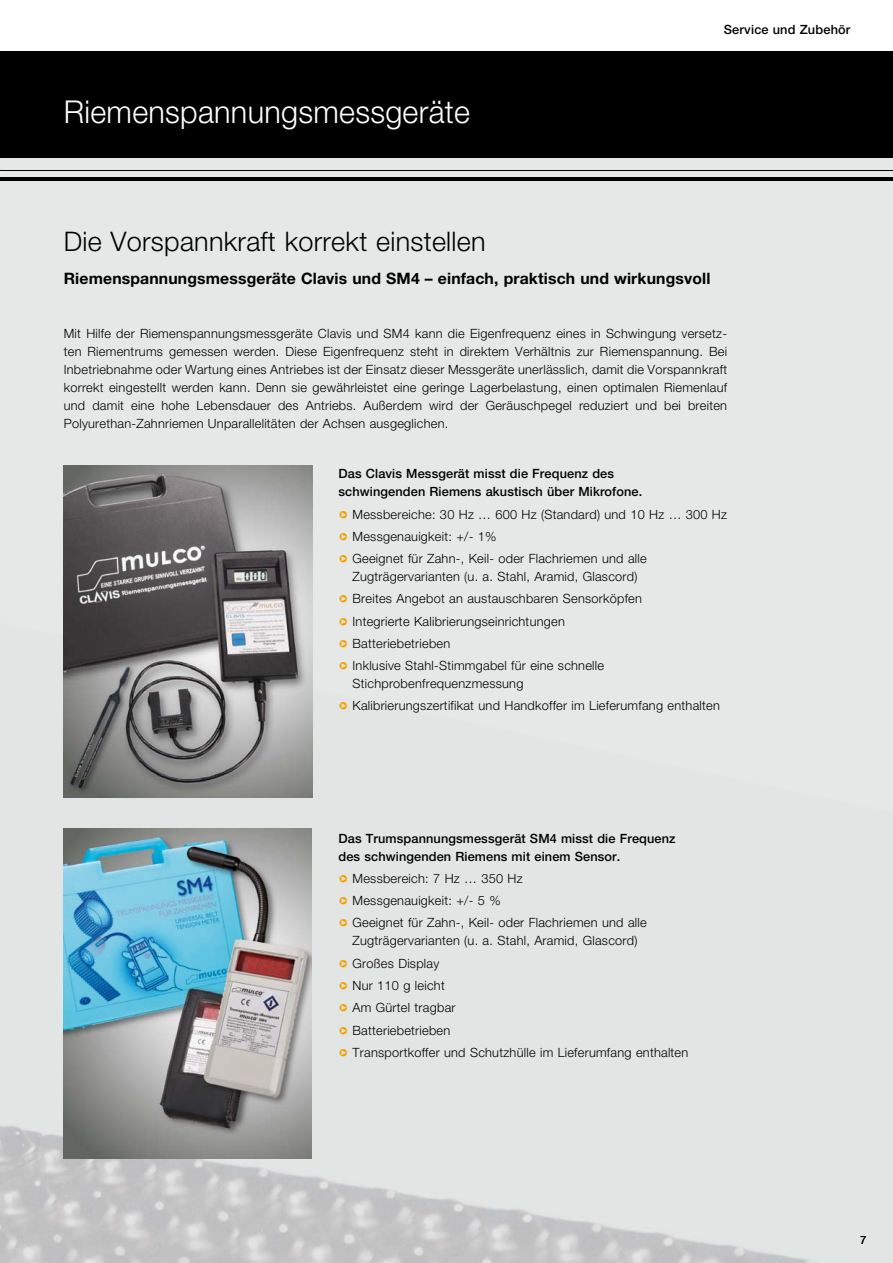
<style>
.page{position:relative;width:893px;height:1263px;background:#fff}
.page>*{position:absolute;margin:0;border:0;box-sizing:border-box;transform-origin:0 0}
.t1{font:300 31.5px "Helvetica Neue LT";letter-spacing:.01em;color:#fff}
.t2{font:300 27px "Helvetica Neue LT";letter-spacing:.01em;color:#000}
.t3{font:700 15.75px "Helvetica Neue LT";letter-spacing:.01em;color:#000}
.t4{font:300 12.75px/18px "Helvetica Neue LT";letter-spacing:.02em;color:#000;text-align:center}
.t5{font:500 12.75px/18px "Helvetica Neue LT";letter-spacing:.01em;color:#000}
.t6{font:11.25px "Helvetica Neue LT";color:#000}
.s1{color:#f6a000}
</style>
<div class="page">
<div style="left:0;top:124px;width:893px;height:1139px;background:#e6e7e7"></div>
<img style="left:0;top:889px;width:409px;height:332px">
<img style="left:409px;top:1194px;width:397px;height:69px">
<img style="left:0;top:1156px;width:306px;height:107px">
<img style="left:297px;top:1221px;width:206px;height:42px">
<div style="left:0;top:51px;width:893px;height:106px;background:#000"></div>
<hr style="left:0;top:177px;width:893px;height:3px;background:#000">
<hr style="left:0;top:170px;width:893px;height:1px;background:#000">
<img style="left:64px;top:466px;width:248px;height:331px">
<img style="left:64px;top:828px;width:247px;height:331px">
<h1 class="t1" style="left:64px;top:92px;width:408px">Riemenspannungsmessgeräte</h1>
<p class="t5" style="left:724px;top:20px;width:128px">Service und Zubehör</p>
<h2 class="t2" style="left:64px;top:225px;width:423px">Die Vorspannkraft korrekt einstellen</h2>
<p class="t3" style="left:64px;top:268px;width:648px">Riemenspannungsmessgeräte Clavis und SM4 – einfach, praktisch und wirkungsvoll</p>
<p class="t4" style="left:64px;top:324px;width:665px;text-align:justify">Mit Hilfe der Riemenspannungsmessgeräte Clavis und SM4 kann die Eigenfrequenz eines in Schwingung versetz&shy;ten Riementrums gemessen werden. Diese Eigenfrequenz steht in direktem Verhältnis zur Riemenspannung. Bei Inbetriebnahme oder Wartung eines Antriebes ist der Einsatz dieser Messgeräte unerlässlich, damit die Vorspannkraft korrekt eingestellt werden kann. Denn sie gewährleistet eine geringe Lagerbelastung, einen optimalen Riemenlauf und damit eine hohe Lebensdauer des Antriebs. Außerdem wird der Geräuschpegel reduziert und bei breiten Polyurethan-Zahn riemen Unparallelitäten der Achsen ausgeglichen.</p>
<p class="t5" style="left:338px;top:465px;width:305px">Das Clavis Messgerät misst die Frequenz des schwingenden Riemens akustisch über Mikrofone.</p>
<p class="t4" style="left:338px;top:505px;width:390px"><span class="s1">❑</span> Messbereiche: 30 Hz … 600 Hz (Standard) und 10 Hz … 300 Hz</p>
<p class="t4" style="left:338px;top:527px;width:160px"><span class="s1">❑</span> Messgenauigkeit: +/- 1%</p>
<p class="t4" style="left:338px;top:549px;width:310px"><span class="s1">❑</span> Geeignet für Zahn-, Keil- oder Flachriemen und alle<br>Zugträgervarianten (u. a. Stahl, Aramid, Glascord)</p>
<p class="t4" style="left:338px;top:589px;width:305px"><span class="s1">❑</span> Breites Angebot an austauschbaren Sensorköpfen</p>
<p class="t4" style="left:338px;top:612px;width:228px"><span class="s1">❑</span> Integrierte Kalibrierungseinrichtungen</p>
<p class="t4" style="left:338px;top:634px;width:113px"><span class="s1">❑</span> Batteriebetrieben</p>
<p class="t4" style="left:352px;top:656px;width:253px;text-align:left;text-indent:-14px"><span class="s1">❑</span> Inklusive Stahl-Stimmgabel für eine schnelle<br>Stichprobenfrequenzmessung</p>
<p class="t4" style="left:338px;top:696px;width:383px"><span class="s1">❑</span> Kalibrierungszertifikat und Handkoffer im Lieferumfang enthalten</p>
<p class="t5" style="left:338px;top:829px;width:339px">Das Trumspannungsmessgerät SM4 misst die Frequenz des schwingenden Riemens mit einem Sensor.</p>
<p class="t4" style="left:338px;top:869px;width:186px"><span class="s1">❑</span> Messbereich: 7 Hz … 350 Hz</p>
<p class="t4" style="left:338px;top:891px;width:164px"><span class="s1">❑</span> Messgenauigkeit: +/- 5 %</p>
<p class="t4" style="left:338px;top:914px;width:310px"><span class="s1">❑</span> Geeignet für Zahn-, Keil- oder Flachriemen und alle<br>Zugträgervarianten (u. a. Stahl, Aramid, Glascord)</p>
<p class="t4" style="left:338px;top:954px;width:102px"><span class="s1">❑</span> Großes Display</p>
<p class="t4" style="left:338px;top:976px;width:108px"><span class="s1">❑</span> Nur 110 g leicht</p>
<p class="t4" style="left:338px;top:998px;width:119px"><span class="s1">❑</span> Am Gürtel tragbar</p>
<p class="t4" style="left:338px;top:1021px;width:113px"><span class="s1">❑</span> Batteriebetrieben</p>
<p class="t4" style="left:338px;top:1043px;width:351px"><span class="s1">❑</span> Transportkoffer und Schutzhülle im Lieferumfang enthalten</p>
<p class="t6" style="left:860px;top:1233px;width:8px">7</p>
</div>
